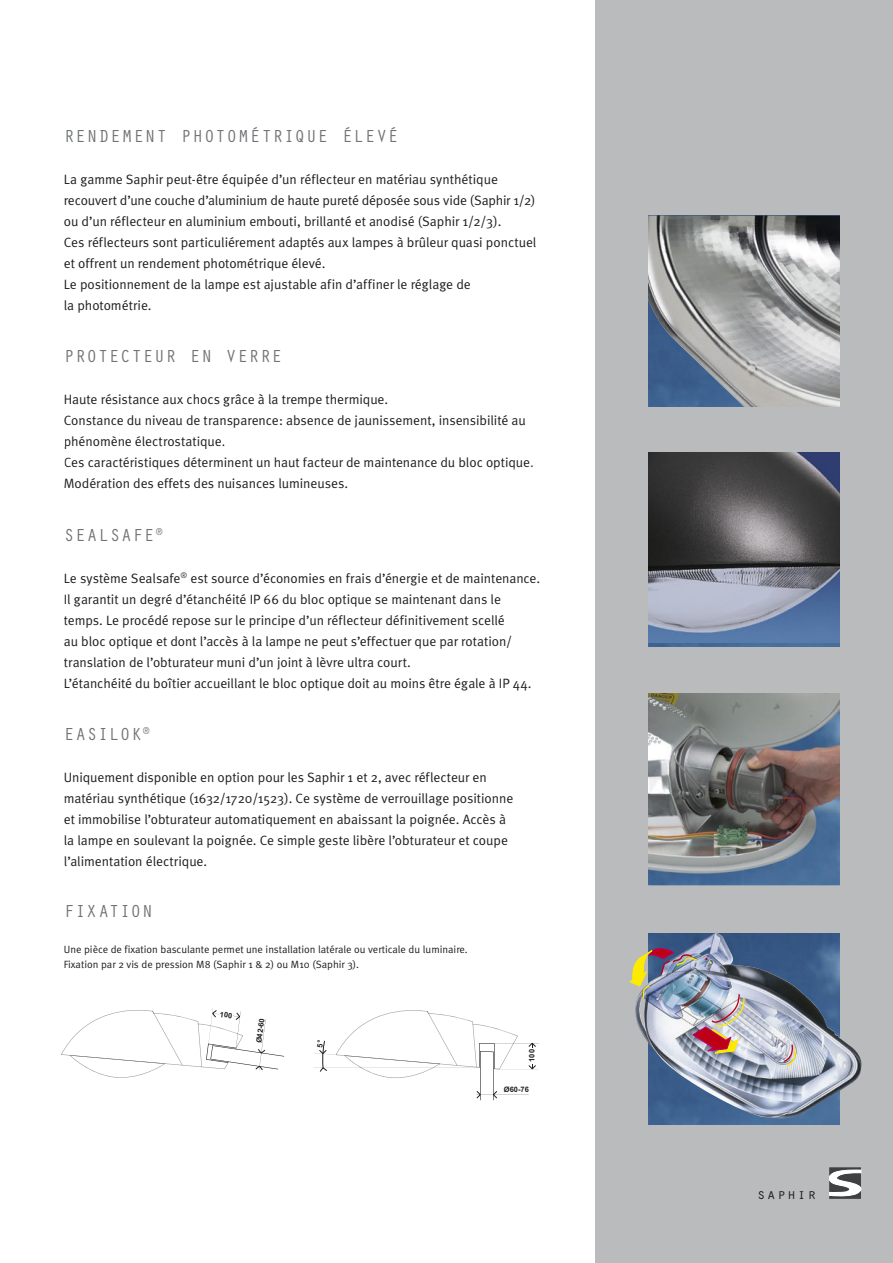
<style>
.page{position:relative;width:893px;height:1263px;background:#fff}
.page>*{position:absolute;margin:0;border:0;box-sizing:border-box;transform-origin:0 0}
.t1{font:18px "Orator";letter-spacing:.035em;color:#707274}
.t2{font:15px "Orator";letter-spacing:.075em;color:#232221}
.t3{font:13.5px/21px "Meta Normal";letter-spacing:-.005em;color:#1f1e1d}
.t4{font:10.5px/15px "Meta Normal";color:#1f1e1d}
.t5{font:700 7.5px "Arial";color:#1f1e1d}
</style>
<div class="page">
<div style="left:595px;top:0;width:298px;height:1263px;background:#babbbd"></div>
<svg style="left:829px;top:1167px;width:33px;height:32px"></svg>
<img style="left:648px;top:216px;width:192px;height:191px">
<img style="left:648px;top:453px;width:192px;height:189px">
<img style="left:648px;top:694px;width:192px;height:190px">
<img style="left:648px;top:932px;width:214px;height:187px">
<img style="left:630px;top:947px;width:115px;height:106px">
<svg style="left:783px;top:1044px;width:14px;height:24px"></svg>
<svg style="left:314px;top:1010px;width:225px;height:90px"></svg>
<svg style="left:61px;top:1008px;width:223px;height:70px"></svg>
<h1 class="t1" style="left:64px;top:123px;width:336px">RENDEMENT PHOTOMÉTRIQUE ÉLEVÉ</h1>
<p class="t3" style="left:64px;top:168px;width:474px">La gamme Saphir peut-être équipée d’un réflecteur en matériau synthétique recouvert d’une couche d’aluminium de haute pureté déposée sous vide (Saphir 1/2) ou d’un réflecteur en aluminium embouti, brillanté et anodisé (Saphir 1/2/3).<br>Ces réflecteurs sont particuliérement adaptés aux lampes à brûleur quasi ponctuel et offrent un rendement photométrique élevé.<br>Le positionnement de la lampe est ajustable afin d’affiner le réglage de<br>la photométrie.</p>
<h1 class="t1" style="left:64px;top:343px;width:220px">PROTECTEUR EN VERRE</h1>
<p class="t3" style="left:64px;top:389px;width:471px">Haute résistance aux chocs grâce à la trempe thermique.<br>Constance du niveau de transparence: absence de jaunissement, insensibilité au phénomène électrostatique.<br>Ces caractéristiques déterminent un haut facteur de maintenance du bloc optique.<br>Modération des effets des nuisances lumineuses.</p>
<h1 class="t1" style="left:64px;top:522px;width:100px">SEALSAFE<sup>®</sup></h1>
<p class="t3" style="left:64px;top:567px;width:478px">Le système Sealsafe<sup>®</sup> est source d’économies en frais d’énergie et de maintenance.<br>Il garantit un degré d’étanchéité IP 66 du bloc optique se maintenant dans le temps. Le procédé repose sur le principe d’un réflecteur définitivement scellé<br>au bloc optique et dont l’accès à la lampe ne peut s’effectuer que par rotation/ translation de l’obturateur muni d’un joint à lèvre ultra court.<br>L’étanchéité du boîtier accueillant le bloc optique doit au moins être égale à IP 44.</p>
<h1 class="t1" style="left:64px;top:721px;width:87px">EASILOK<sup>®</sup></h1>
<p class="t3" style="left:64px;top:767px;width:451px">Uniquement disponible en option pour les Saphir 1 et 2, avec réflecteur en matériau synthétique (1632/1720/1523). Ce système de verrouillage positionne et immobilise l’obturateur automatiquement en abaissant la poignée. Accès à la lampe en soulevant la poignée. Ce simple geste libère l’obturateur et coupe l’alimentation électrique.</p>
<h1 class="t1" style="left:64px;top:898px;width:91px">FIXATION</h1>
<p class="t4" style="left:64px;top:942px;width:406px">Une pièce de fixation basculante permet une installation latérale ou verticale du luminaire.<br>Fixation par 2 vis de pression M8 (Saphir 1 &amp; 2) ou M10 (Saphir 3).</p>
<p class="t5" style="left:255px;top:1042px;width:27px;rotate:-83deg">Ø42-60</p>
<p class="t5" style="left:528px;top:1062px;width:14px;rotate:-90deg">100</p>
<p class="t5" style="left:504px;top:1085px;width:27px">Ø60-76</p>
<p class="t2" style="left:757px;top:1183px;width:61px">saphir</p>
</div>
